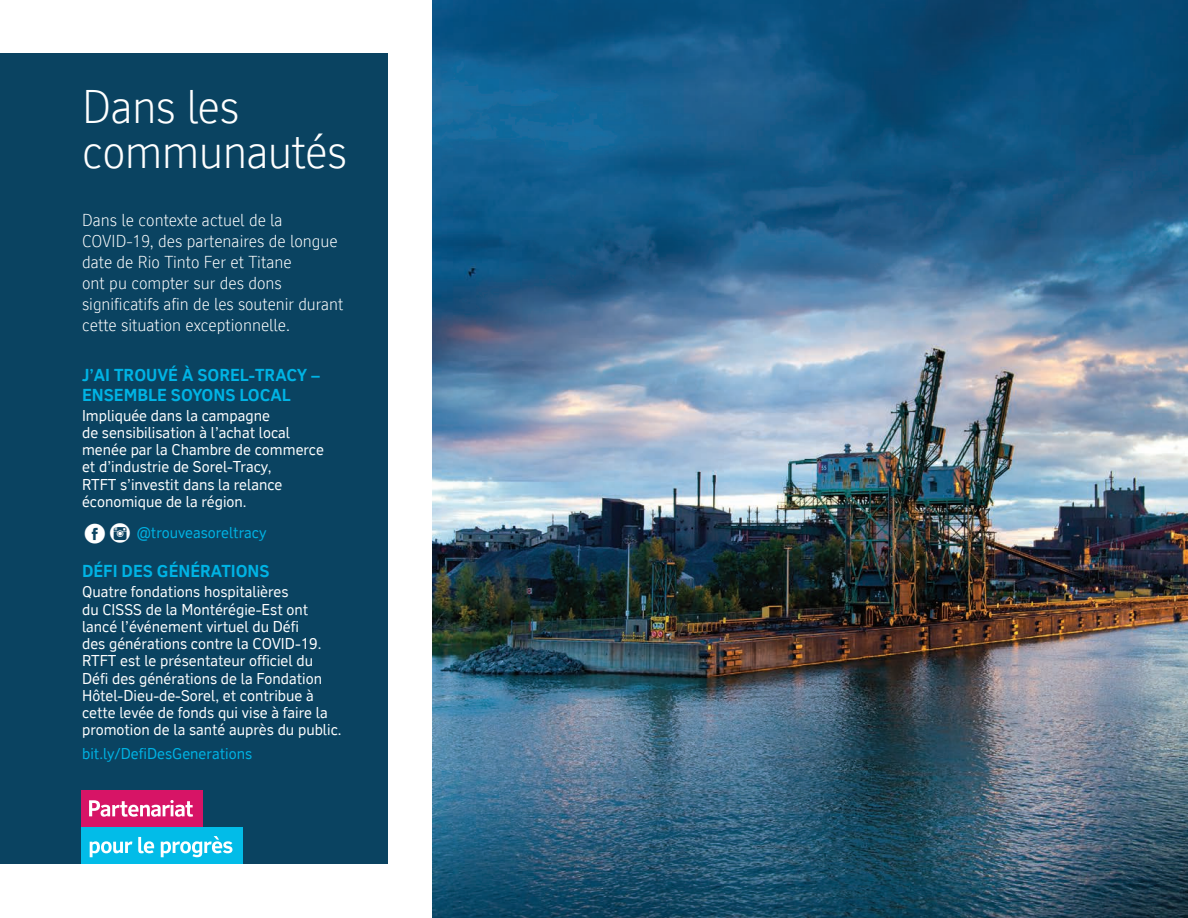
<style>
.page{position:relative;width:1188px;height:918px;background:#fff}
.page>*{position:absolute;margin:0;border:0;box-sizing:border-box;transform-origin:0 0}
.t1{font:300 45px/45px "RT Vickerman";letter-spacing:-.015em;color:#fff}
.t2{font:36px "Social Circles";color:#fff}
.t3{font:300 16.5px/21px "RT Vickerman";color:#fff}
.t4{font:700 16.5px/19.5px "RT Vickerman";color:#00b3e4}
.t5{font:15px/17.2px "RT Vickerman";color:#fff}
.t6{font:15px "RT Vickerman";color:#00b3e4}
</style>
<div class="page">
<div style="left:0;top:54px;width:387px;height:810px;background:#0a4361"></div>
<div style="left:81px;top:791px;width:122px;height:36px;background:#d71466"></div>
<div style="left:81px;top:827px;width:161px;height:37px;background:#02bce8"></div>
<svg style="left:89px;top:800px;width:104px;height:17px"></svg>
<svg style="left:90px;top:841px;width:42px;height:16px"></svg>
<svg style="left:138px;top:837px;width:16px;height:16px"></svg>
<svg style="left:161px;top:836px;width:71px;height:21px"></svg>
<img style="left:432px;top:0;width:756px;height:918px">
<h1 class="t1" style="left:82px;top:87px;width:266px">Dans les communautés</h1>
<p class="t3" style="left:82px;top:211px;width:263px">Dans le contexte actuel de la<br>COVID-19, des partenaires de longue date de Rio Tinto Fer et Titane<br>ont pu compter sur des dons significatifs afin de les soutenir durant cette situation exceptionnelle.</p>
<p class="t4" style="left:82px;top:365px;width:239px">J’AI TROUVÉ À SOREL-TRACY –<br>ENSEMBLE SOYONS LOCAL</p>
<p class="t5" style="left:82px;top:406px;width:243px">Impliquée dans la campagne<br>de sensibilisation à l’achat local menée par la Chambre de commerce et d’industrie de Sorel-Tracy,<br>RTFT s’investit dans la relance économique de la région.</p>
<h2 class="t2" style="left:82px;top:513px;width:52px">fi</h2>
<p class="t6" style="left:137px;top:524px;width:131px">@trouveasoreltracy</p>
<p class="t4" style="left:82px;top:562px;width:189px">DÉFI DES GÉNÉRATIONS</p>
<p class="t5" style="left:82px;top:583px;width:261px">Quatre fondations hospitalières<br>du CISSS de la Montérégie-Est ont lancé l’événement virtuel du Défi<br>des générations contre la COVID-19.<br>RTFT est le présentateur officiel du Défi des générations de la Fondation Hôtel-Dieu-de-Sorel, et contribue à cette levée de fonds qui vise à faire la promotion de la santé auprès du public.</p>
<p class="t6" style="left:82px;top:745px;width:172px">bit.ly/DefiDesGenerations</p>
</div>
